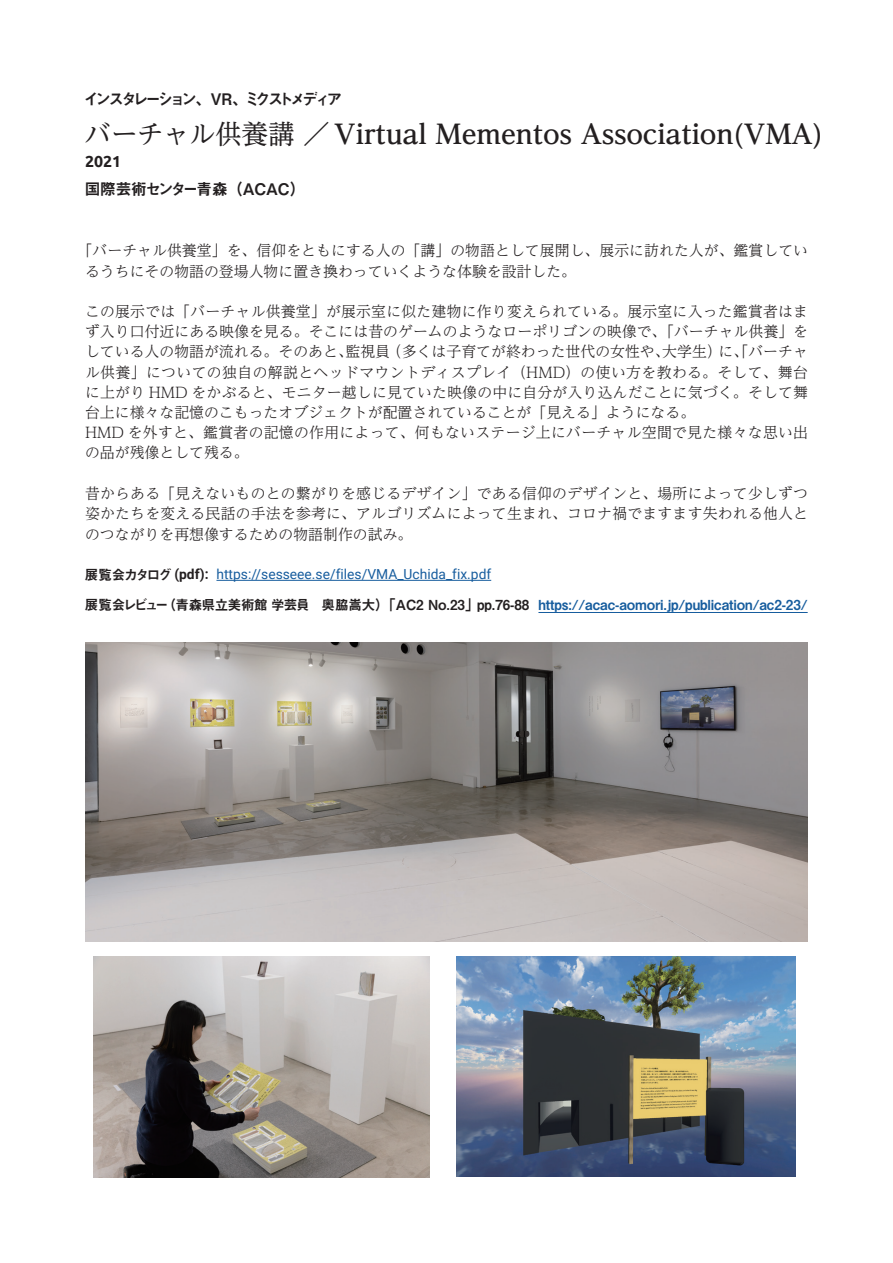
<style>
.page{position:relative;width:893px;height:1263px;background:#fff}
.page>*{position:absolute;margin:0;border:0;box-sizing:border-box;transform-origin:0 0}
.t1{font:700 26.55px "UD Reimin Pr 6 N";letter-spacing:-.005em;color:#231f20}
.t2{font:15.9px "Midashi Go Pr 6 MB31";letter-spacing:-.22em;color:#231f20}
.t3{font:15.9px "Midashi Go Pr 6 MB31";letter-spacing:-.015em;color:#231f20}
.t4{font:700 15.9px "Ubuntu";color:#231f20}
.t5{font:300 14.85px/20.2px "UD Reimin Pr 6 N";color:#231f20}
.t6{font:13.8px "Midashi Go Pr 6 MB31";letter-spacing:-.01em;color:#231f20}
.t7{font:13.8px "Roboto";color:#175d9e}
.s1{font-weight:400}
.s2{font-family:"Midashi Go Pr 6 MB31";color:#231f20}
.s3{font-weight:700;color:#231f20}
.s4{color:#175d9e}
</style>
<div class="page">
<hr style="left:216px;top:580px;width:275px;height:1px;background:#175d9e">
<hr style="left:538px;top:612px;width:270px;height:1px;background:#175d9e">
<img style="left:94px;top:957px;width:336px;height:221px">
<img style="left:457px;top:957px;width:338px;height:220px">
<img style="left:85px;top:642px;width:723px;height:300px">
<p class="t2" style="left:84px;top:86px;width:260px">インスタレーション、 VR、ミクストメディア</p>
<h1 class="t1" style="left:85px;top:112px;width:740px"><span class="s1">バーチャル供養講</span> ／ Virtual Mementos Association(VMA)</h1>
<p class="t4" style="left:85px;top:151px;width:38px">2021</p>
<p class="t3" style="left:85px;top:176px;width:222px">国際芸術センター青森（ACAC）</p>
<p class="t5" style="left:85px;top:240px;width:725px;text-indent:-7px">「バーチャル供養堂」を、信仰をともにする人の「講」の物語として展開し、展示に訪れた人が、鑑賞しているうちにその物語の登場人物に置き換わっていくような体験を設計した。</p>
<p class="t5" style="left:85px;top:301px;width:725px">この展示では「バーチャル供養堂」が展示室に似た建物に作り変えられている。展示室に入った鑑賞者はまず入り口付近にある映像を見る。そこには昔のゲームのようなローポリゴンの映像で、「バーチャル供養」をしている人の物語が流れる。そのあと、監視員（多くは子育てが終わった世代の女性や、大学生）に、「バーチャル供養」についての独自の解説とヘッドマウントディスプレイ（HMD）の使い方を教わる。そして、舞台に上がり HMD をかぶると、モニター越しに見ていた映像の中に自分が入り込んだことに気づく。そして舞台上に様々な記憶のこもったオブジェクトが配置されていることが「見える」ようになる。<br>HMD を外すと、鑑賞者の記憶の作用によって、何もないステージ上にバーチャル空間で見た様々な思い出の品が残像として残る。</p>
<p class="t5" style="left:85px;top:482px;width:725px;text-align:justify">昔からある「見えないものとの繋がりを感じるデザイン」である信仰のデザインと、場所によって少しずつ姿かたちを変える民話の手法を参考に、アルゴリズムによって生まれ、コロナ禍でますます失われる他人とのつながりを再想像するための物語制作の試み。</p>
<p class="t7" style="left:85px;top:565px;width:408px"><span class="s2">展覧会カタログ</span> <span class="s3">(pdf):</span> https://sesseee.se/files/VMA_Uchida_fix.pdf</p>
<p class="t6" style="left:85px;top:594px;width:724px">展覧会レビュー（青森県立美術館 学芸員　奥脇嵩大）「AC2 No.23」pp.76-88 <span class="s4">https://acac-aomori.jp/publication/ac2-23/</span></p>
</div>
